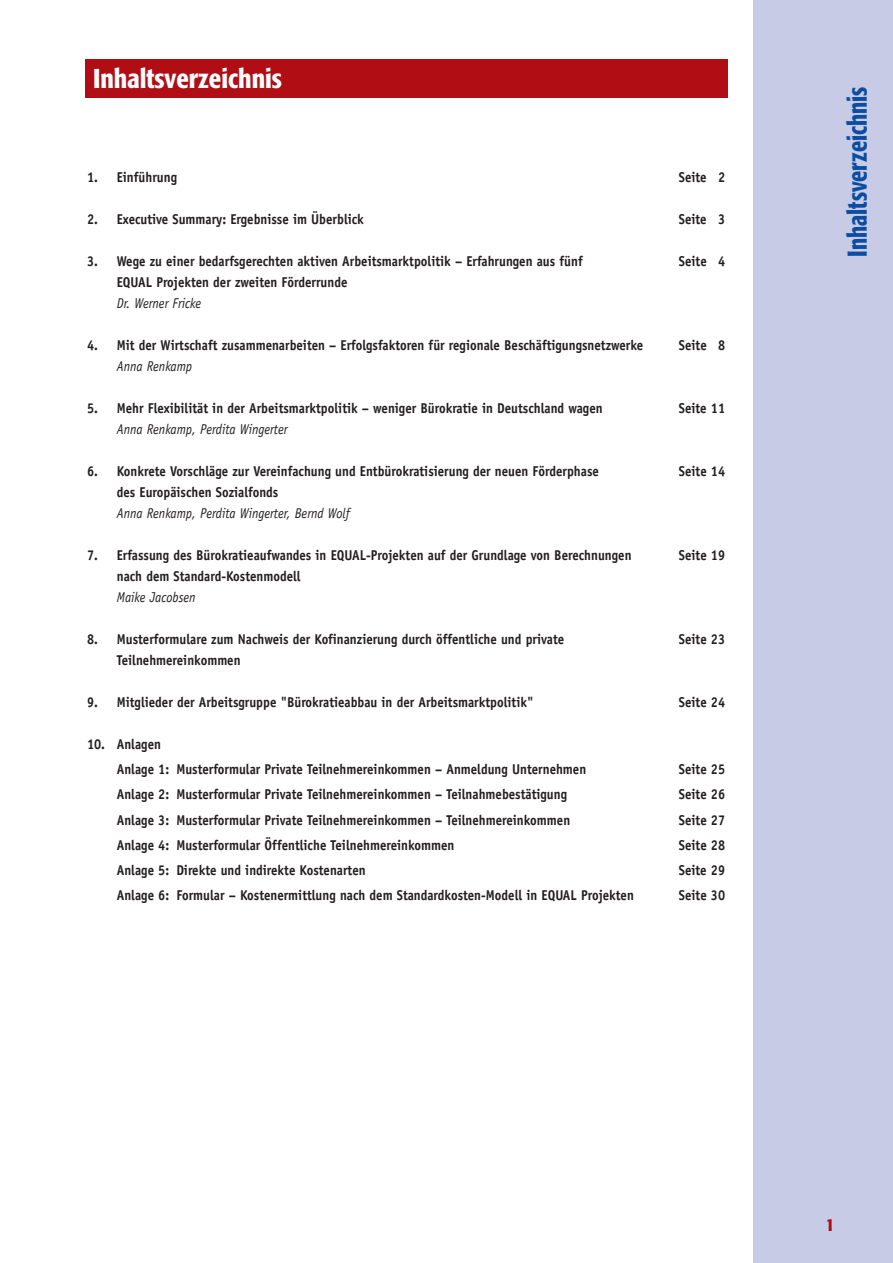
<style>
.page{position:relative;width:893px;height:1263px;background:#fff}
.page>*{position:absolute;margin:0;border:0;box-sizing:border-box;transform-origin:0 0}
.t1{font:500 27px "Formata Condensed BQ";color:#0d4da1;scale:.9 1}
.t2{font:500 27px "Formata Condensed BQ";color:#fff}
.t3{font:500 18px "Formata Condensed BQ";color:#b00d15}
.t4{font:700 14.25px/25.2px "Officina Sans";color:#231f20;scale:.9 1}
.t5{font:italic 14.25px "Officina Sans";color:#231f20;scale:.9 1}
.s1{color:#fff}
</style>
<div class="page">
<div style="left:753px;top:0;width:139px;height:1263px;background:#c7cbe6"></div>
<div style="left:85px;top:60px;width:643px;height:38px;background:#b00d15"></div>
<h1 class="t2" style="left:93px;top:68px;width:190px">Inhaltsverzeichnis</h1>
<p class="t4" style="left:87px;top:166px;width:102px">1. Einführung</p>
<p class="t4" style="left:679px;top:166px;width:53px">Seite <span class="s1">1</span>2</p>
<p class="t4" style="left:87px;top:208px;width:309px">2. Executive Summary: Ergebnisse im Überblick</p>
<p class="t4" style="left:679px;top:208px;width:53px">Seite <span class="s1">1</span>3</p>
<p class="t4" style="left:87px;top:250px;width:552px">3. Wege zu einer bedarfsgerechten aktiven Arbeitsmarktpolitik – Erfahrungen aus fünf</p>
<p class="t4" style="left:679px;top:250px;width:53px">Seite <span class="s1">1</span>4</p>
<p class="t4" style="left:117px;top:271px;width:258px">EQUAL Projekten der zweiten Förderrunde</p>
<p class="t5" style="left:117px;top:298px;width:95px">Dr. Werner Fricke</p>
<p class="t4" style="left:87px;top:334px;width:619px">4. Mit der Wirtschaft zusammenarbeiten – Erfolgsfaktoren für regionale Beschäftigungsnetzwerke</p>
<p class="t4" style="left:679px;top:334px;width:53px">Seite <span class="s1">1</span>8</p>
<p class="t5" style="left:117px;top:361px;width:85px">Anna Renkamp</p>
<p class="t4" style="left:87px;top:397px;width:574px">5. Mehr Flexibilität in der Arbeitsmarktpolitik – weniger Bürokratie in Deutschland wagen</p>
<p class="t4" style="left:679px;top:397px;width:53px">Seite 11</p>
<p class="t5" style="left:117px;top:424px;width:191px">Anna Renkamp, Perdita Wingerter</p>
<p class="t4" style="left:87px;top:460px;width:570px">6. Konkrete Vorschläge zur Vereinfachung und Entbürokratisierung der neuen Förderphase</p>
<p class="t4" style="left:679px;top:460px;width:53px">Seite 14</p>
<p class="t4" style="left:117px;top:481px;width:181px">des Europäischen Sozialfonds</p>
<p class="t5" style="left:117px;top:508px;width:260px">Anna Renkamp, Perdita Wingerter, Bernd Wolf</p>
<p class="t4" style="left:87px;top:544px;width:606px">7. Erfassung des Bürokratieaufwandes in EQUAL-Projekten auf der Grundlage von Berechnungen</p>
<p class="t4" style="left:679px;top:544px;width:53px">Seite 19</p>
<p class="t4" style="left:117px;top:565px;width:206px">nach dem Standard-Kostenmodell</p>
<p class="t5" style="left:117px;top:592px;width:89px">Maike Jacobsen</p>
<p class="t4" style="left:87px;top:628px;width:531px">8. Musterformulare zum Nachweis der Kofinanzierung durch öffentliche und private</p>
<p class="t4" style="left:679px;top:628px;width:53px">Seite 23</p>
<p class="t4" style="left:117px;top:649px;width:139px">Teilnehmereinkommen</p>
<p class="t4" style="left:87px;top:691px;width:497px">9. Mitglieder der Arbeitsgruppe "Bürokratieabbau in der Arbeitsmarktpolitik"</p>
<p class="t4" style="left:679px;top:691px;width:53px">Seite 24</p>
<p class="t4" style="left:117px;top:733px;width:523px;text-indent:-30px">10. Anlagen<br>Anlage 1: Musterformular Private Teilnehmereinkommen – Anmeldung Unternehmen</p>
<p class="t4" style="left:679px;top:758px;width:53px">Seite 25</p>
<p class="t4" style="left:117px;top:783px;width:502px">Anlage 2: Musterformular Private Teilnehmereinkommen – Teilnahmebestätigung</p>
<p class="t4" style="left:679px;top:783px;width:53px">Seite 26</p>
<p class="t4" style="left:117px;top:808px;width:505px">Anlage 3: Musterformular Private Teilnehmereinkommen – Teilnehmereinkommen</p>
<p class="t4" style="left:679px;top:808px;width:53px">Seite 27</p>
<p class="t4" style="left:117px;top:834px;width:376px">Anlage 4: Musterformular Öffentliche Teilnehmereinkommen</p>
<p class="t4" style="left:679px;top:834px;width:53px">Seite 28</p>
<p class="t4" style="left:117px;top:859px;width:278px">Anlage 5: Direkte und indirekte Kostenarten</p>
<p class="t4" style="left:679px;top:859px;width:53px">Seite 29</p>
<p class="t4" style="left:117px;top:884px;width:576px">Anlage 6: Formular – Kostenermittlung nach dem Standardkosten-Modell in EQUAL Projekten</p>
<p class="t4" style="left:679px;top:884px;width:53px">Seite 30</p>
<h1 class="t1" style="left:846px;top:257px;width:190px;rotate:-90deg">Inhaltsverzeichnis</h1>
<p class="t3" style="left:825px;top:1217px;width:10px">1</p>
</div>
